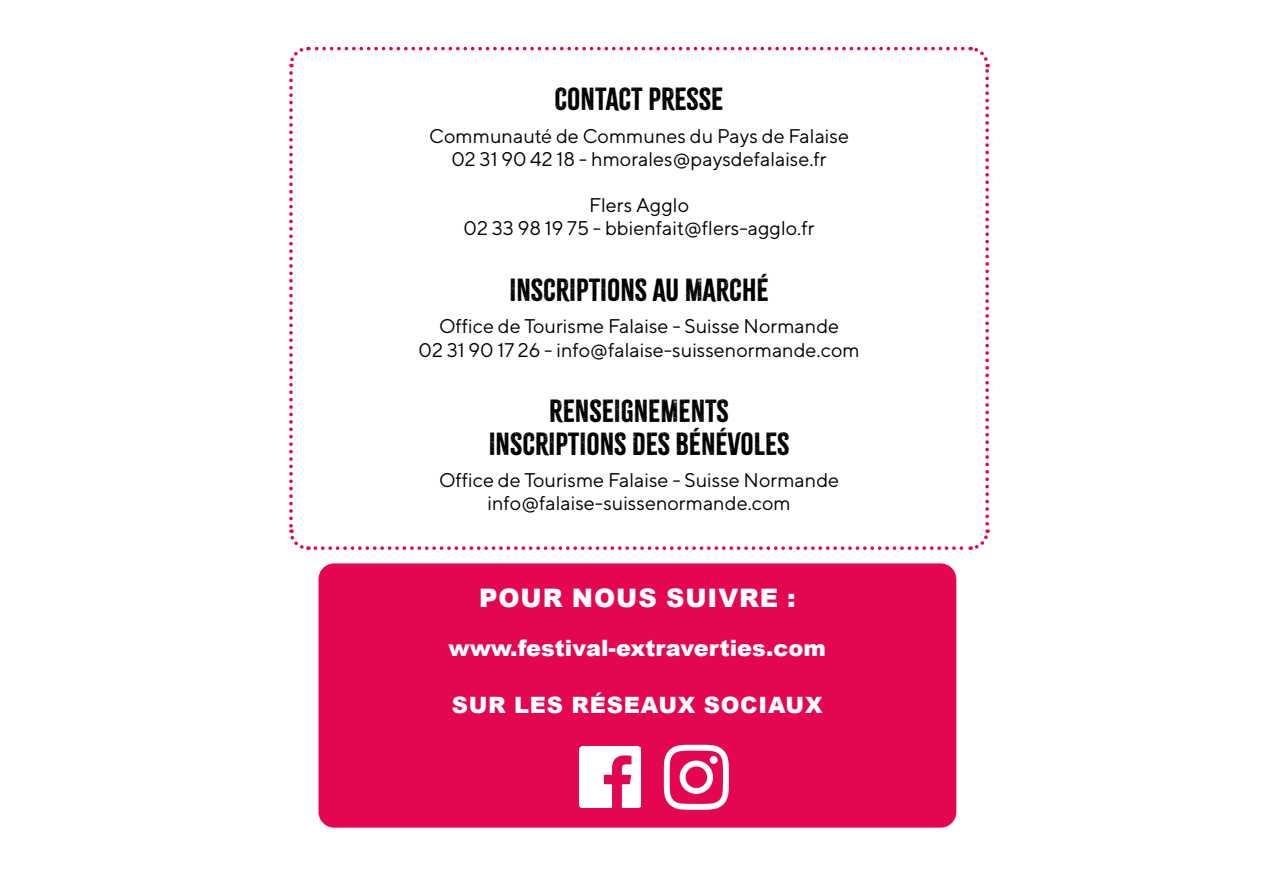
<style>
.page{position:relative;width:1263px;height:893px;background:#fff}
.page>*{position:absolute;margin:0;border:0;box-sizing:border-box;transform-origin:0 0}
.t1{font:28.05px/32.7px "Citrus Gothic";color:#000;text-align:center}
.t2{font:900 25.5px "Arial";letter-spacing:.035em;color:#fff}
.t3{font:900 22.5px "Arial";color:#fff}
.t4{font:900 22.5px "Arial";letter-spacing:.035em;color:#fff}
.t5{font:19.8px/23.1px "TT Norms";color:#000;text-align:center}
</style>
<div class="page">
<svg style="left:289px;top:46px;width:701px;height:504px"></svg>
<div style="left:319px;top:564px;width:636px;height:263px;background:#e50650;border-radius:15px"></div>
<div style="left:318px;top:563px;width:638px;height:265px;border:2px solid #e50650;border-radius:15px"></div>
<img style="left:580px;top:747px;width:61px;height:61px">
<svg style="left:664px;top:745px;width:65px;height:65px"></svg>
<div style="left:710px;top:756px;width:8px;height:8px;background:#fff;border-radius:50%"></div>
<h1 class="t1" style="left:555px;top:83px;width:170px">CONTACT PRESSE</h1>
<p class="t5" style="left:429px;top:124px;width:421px">Communauté de Communes du Pays de Falaise<br>02 31 90 42 18 - hmorales@paysdefalaise.fr</p>
<p class="t5" style="left:464px;top:193px;width:352px">Flers Agglo<br>02 33 98 19 75 - bbienfait@flers-agglo.fr</p>
<h1 class="t1" style="left:509px;top:274px;width:261px">INSCRIPTIONS AU MARCHÉ</h1>
<p class="t5" style="left:419px;top:314px;width:443px">Office de Tourisme Falaise - Suisse Normande<br>02 31 90 17 26 - info@falaise-suissenormande.com</p>
<h1 class="t1" style="left:489px;top:395px;width:302px">RENSEIGNEMENTS<br>INSCRIPTIONS DES BÉNÉVOLES</h1>
<p class="t5" style="left:439px;top:468px;width:402px">Office de Tourisme Falaise - Suisse Normande info@falaise-suissenormande.com</p>
<p class="t2" style="left:479px;top:579px;width:318px">POUR NOUS SUIVRE :</p>
<p class="t3" style="left:448px;top:632px;width:379px">www.festival-extraverties.com</p>
<p class="t4" style="left:452px;top:689px;width:372px">SUR LES RÉSEAUX SOCIAUX</p>
</div>
